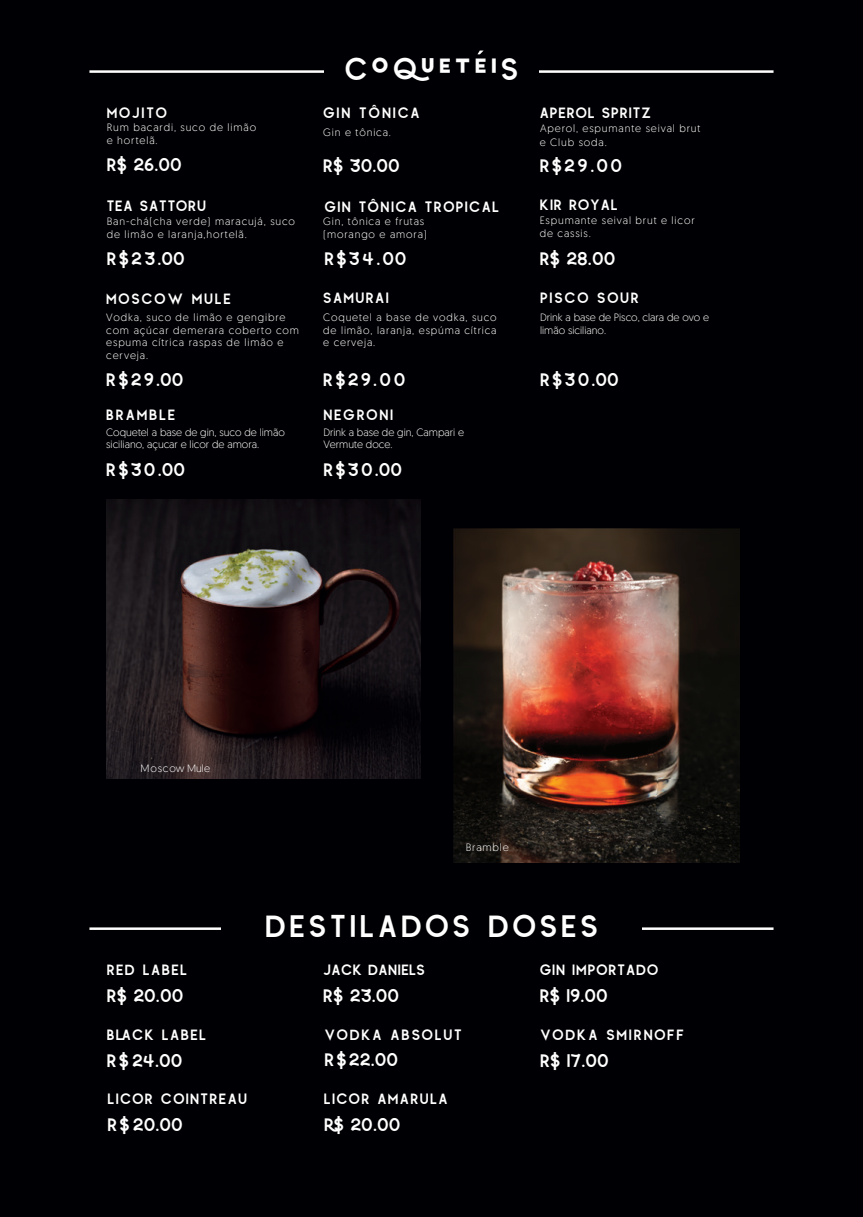
<style>
.page{position:relative;width:863px;height:1217px;background:#fff}
.page>*{position:absolute;margin:0;border:0;box-sizing:border-box;transform-origin:0 0}
.t1{font:45.75px "Quirk";letter-spacing:.08em;color:#fff}
.t2{font:26.62px "Quirk";color:#fff}
.t3{font:21.88px "Quirk";letter-spacing:.06em;color:#fff}
.t4{font:21.88px "Quirk";letter-spacing:.08em;color:#fff}
.t5{font:21.88px "Quirk";letter-spacing:.04em;color:#fff}
.t6{font:21.88px "Quirk";letter-spacing:.02em;color:#fff}
.t7{font:300 10.62px/12.8px "Geomanist";letter-spacing:.08em;color:#fff}
.t8{font:300 10.62px/12.8px "Geomanist";color:#fff}
.t9{font:300 10.62px "Geomanist";letter-spacing:.04em;color:#fff}
</style>
<div class="page">
<div style="left:0;top:0;width:862px;height:1216px;background:#000004"></div>
<img style="left:453px;top:528px;width:286px;height:334px">
<img style="left:106px;top:499px;width:314px;height:279px">
<hr style="left:89px;top:70px;width:684px;height:3px;background:#fff">
<div style="left:324px;top:36px;width:214px;height:54px;background:#000004"></div>
<svg style="left:477px;top:51px;width:6px;height:3px"></svg>
<hr style="left:89px;top:927px;width:684px;height:2px;background:#fff">
<div style="left:221px;top:893px;width:420px;height:54px;background:#000004"></div>
<h1 class="t1" style="left:344px;top:46px;width:175px">Coqueteis</h1>
<h3 class="t3" style="left:107px;top:101px;width:62px">MOJITO</h3>
<h3 class="t4" style="left:323px;top:102px;width:98px">GIN TÔNICA</h3>
<h3 class="t5" style="left:539px;top:101px;width:112px">APEROL SPRITZ</h3>
<p class="t7" style="left:107px;top:121px;width:151px">Rum bacardi, suco de limão e hortelã.</p>
<h2 class="t2" style="left:107px;top:151px;width:77px">R$ 26.00</h2>
<p class="t7" style="left:323px;top:125px;width:69px">Gin e tônica.</p>
<h2 class="t2" style="left:323px;top:152px;width:78px">R$ 30.00</h2>
<p class="t7" style="left:540px;top:122px;width:162px">Aperol, espumante seival brut</p>
<p class="t7" style="left:539px;top:136px;width:68px">e Club soda.</p>
<h2 class="t2" style="left:539px;top:152px;width:84px">R$29.00</h2>
<h3 class="t5" style="left:107px;top:194px;width:101px">TEA SATTORU</h3>
<p class="t7" style="left:107px;top:215px;width:190px">Ban-chá(cha verde) maracujá, suco de limão e laranja,hortelã.</p>
<h2 class="t2" style="left:107px;top:245px;width:80px">R$23.00</h2>
<h3 class="t3" style="left:324px;top:195px;width:176px">GIN TÔNICA TROPICAL</h3>
<p class="t7" style="left:323px;top:214px;width:105px">Gin, tônica e frutas (morango e amora)</p>
<h2 class="t2" style="left:324px;top:245px;width:84px">R$34.00</h2>
<h3 class="t5" style="left:539px;top:194px;width:80px">KIR ROYAL</h3>
<p class="t7" style="left:539px;top:213px;width:156px">Espumante seival brut e licor de cassis.</p>
<h2 class="t2" style="left:539px;top:245px;width:77px">R$ 28.00</h2>
<h3 class="t4" style="left:106px;top:287px;width:126px">MOSCOW MULE</h3>
<p class="t7" style="left:106px;top:310px;width:194px">Vodka, suco de limão e gengibre com açúcar demerara coberto com espuma cítrica raspas de limão e cerveja.</p>
<h3 class="t3" style="left:323px;top:286px;width:67px">SAMURAI</h3>
<p class="t7" style="left:323px;top:310px;width:175px;text-align:justify">Coquetel a base de vodka, suco de limão, laranja, espúma cítrica e cerveja.</p>
<h3 class="t4" style="left:540px;top:286px;width:100px">PISCO SOUR</h3>
<p class="t8" style="left:540px;top:310px;width:171px">Drink a base de Pisco, clara de ovo e limão siciliano.</p>
<h2 class="t2" style="left:106px;top:366px;width:79px">R$29.00</h2>
<p class="t8" style="left:106px;top:425px;width:180px">Coquetel a base de gin, suco de limão siciliano, açucar e licor de amora.</p>
<h3 class="t4" style="left:106px;top:404px;width:70px">bRAMBLE</h3>
<h2 class="t2" style="left:323px;top:366px;width:84px">R$29.00</h2>
<h3 class="t4" style="left:323px;top:404px;width:71px">NEGRONI</h3>
<p class="t8" style="left:323px;top:425px;width:142px">Drink a base de gin, Campari e<br>Vermute doce.</p>
<h2 class="t2" style="left:540px;top:366px;width:80px">R$30.00</h2>
<h2 class="t2" style="left:106px;top:456px;width:80px">R$30.00</h2>
<h2 class="t2" style="left:323px;top:456px;width:80px">R$30.00</h2>
<p class="t9" style="left:140px;top:761px;width:71px">Moscow Mule</p>
<p class="t7" style="left:465px;top:840px;width:45px">Bramble</p>
<h1 class="t1" style="left:265px;top:903px;width:334px">DESTILADOS DOSES</h1>
<h3 class="t3" style="left:107px;top:958px;width:82px">RED LABEL</h3>
<h3 class="t6" style="left:323px;top:958px;width:103px">JACK DANIELS</h3>
<h3 class="t5" style="left:539px;top:958px;width:120px">GIN IMPORTADO</h3>
<h2 class="t2" style="left:107px;top:981px;width:78px">R$ 20.00</h2>
<h2 class="t2" style="left:323px;top:981px;width:77px">R$ 23.00</h2>
<h2 class="t2" style="left:539px;top:981px;width:69px">R$ 19.00</h2>
<h3 class="t3" style="left:107px;top:1023px;width:101px">blACK LABEL</h3>
<h3 class="t4" style="left:324px;top:1023px;width:139px">VODKA ABSOLUT</h3>
<h3 class="t4" style="left:540px;top:1023px;width:145px">VODKA SMIRNOFF</h3>
<h2 class="t2" style="left:107px;top:1046px;width:77px">R$24.00</h2>
<h2 class="t2" style="left:324px;top:1046px;width:75px">R$22.00</h2>
<h2 class="t2" style="left:540px;top:1046px;width:70px">R$ 17.00</h2>
<h3 class="t3" style="left:107px;top:1087px;width:141px">LICOR COINTREAU</h3>
<h3 class="t3" style="left:324px;top:1087px;width:125px">LICOR AMARULA</h3>
<h2 class="t2" style="left:107px;top:1110px;width:77px">R$20.00</h2>
<h2 class="t2" style="left:324px;top:1110px;width:78px">r$ 20.00</h2>
</div>
